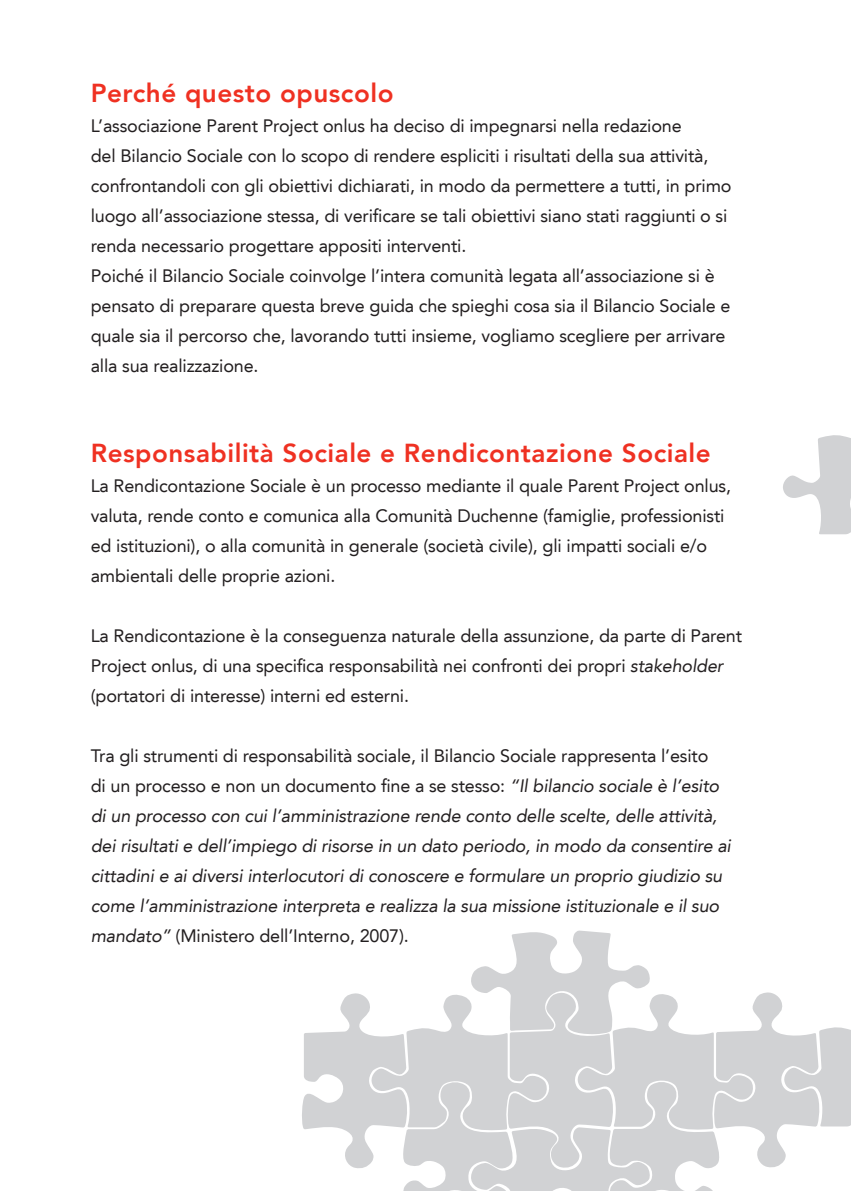
<style>
.page{position:relative;width:851px;height:1191px;background:#fff}
.page>*{position:absolute;margin:0;border:0;box-sizing:border-box;transform-origin:0 0}
.t1{font:800 26px "Avenir LT";letter-spacing:.02em;color:#ef3122}
.t2{font:18px/30px "Avenir LT";letter-spacing:-.01em;color:#231f20}
.t3{font:italic 18px/30px "Avenir LT";letter-spacing:-.01em;color:#231f20}
.s1{font-style:italic}
.s2{font-style:normal}
</style>
<div class="page">
<svg style="left:783px;top:435px;width:67px;height:100px"></svg>
<svg style="left:302px;top:930px;width:548px;height:261px"></svg>
<h1 class="t1" style="left:91px;top:78px;width:304px">Perché questo opuscolo</h1>
<p class="t2" style="left:91px;top:111px;width:642px">L’associazione Parent Project onlus ha deciso di impegnarsi nella redazione<br>del Bilancio Sociale con lo scopo di rendere espliciti i risultati della sua attività, confrontandoli con gli obiettivi dichiarati, in modo da permettere a tutti, in primo luogo all’associazione stessa, di verificare se tali obiettivi siano stati raggiunti o si renda necessario progettare appositi interventi.<br>Poiché il Bilancio Sociale coinvolge l’intera comunità legata all’associazione si è pensato di preparare questa breve guida che spieghi cosa sia il Bilancio Sociale e quale sia il percorso che, lavorando tutti insieme, vogliamo scegliere per arrivare alla sua realizzazione.</p>
<h1 class="t1" style="left:91px;top:438px;width:621px">Responsabilità Sociale e Rendicontazione Sociale</h1>
<p class="t2" style="left:91px;top:471px;width:641px">La Rendicontazione Sociale è un processo mediante il quale Parent Project onlus, valuta, rende conto e comunica alla Comunità Duchenne (famiglie, professionisti ed istituzioni), o alla comunità in generale (società civile), gli impatti sociali e/o ambientali delle proprie azioni.</p>
<p class="t2" style="left:91px;top:621px;width:652px">La Rendicontazione è la conseguenza naturale della assunzione, da parte di Parent<br>Project onlus, di una specifica responsabilità nei confronti dei propri <span class="s1">stakeholder </span>(portatori di interesse) interni ed esterni.</p>
<p class="t3" style="left:91px;top:741px;width:641px"><span class="s2">Tra gli strumenti di responsabilità sociale, il Bilancio Sociale rappresenta l’esito<br>di un processo e non un documento fine a se stesso:</span> “Il bilancio sociale è l’esito di un processo con cui l’amministrazione rende conto delle scelte, delle attività, dei risultati e dell’impiego di risorse in un dato periodo, in modo da consentire ai cittadini e ai diversi interlocutori di conoscere e formulare un proprio giudizio su come l’amministrazione interpreta e realizza la sua missione istituzionale e il suo mandato” <span class="s2">(Ministero dell’Interno, 2007).</span></p>
</div>
